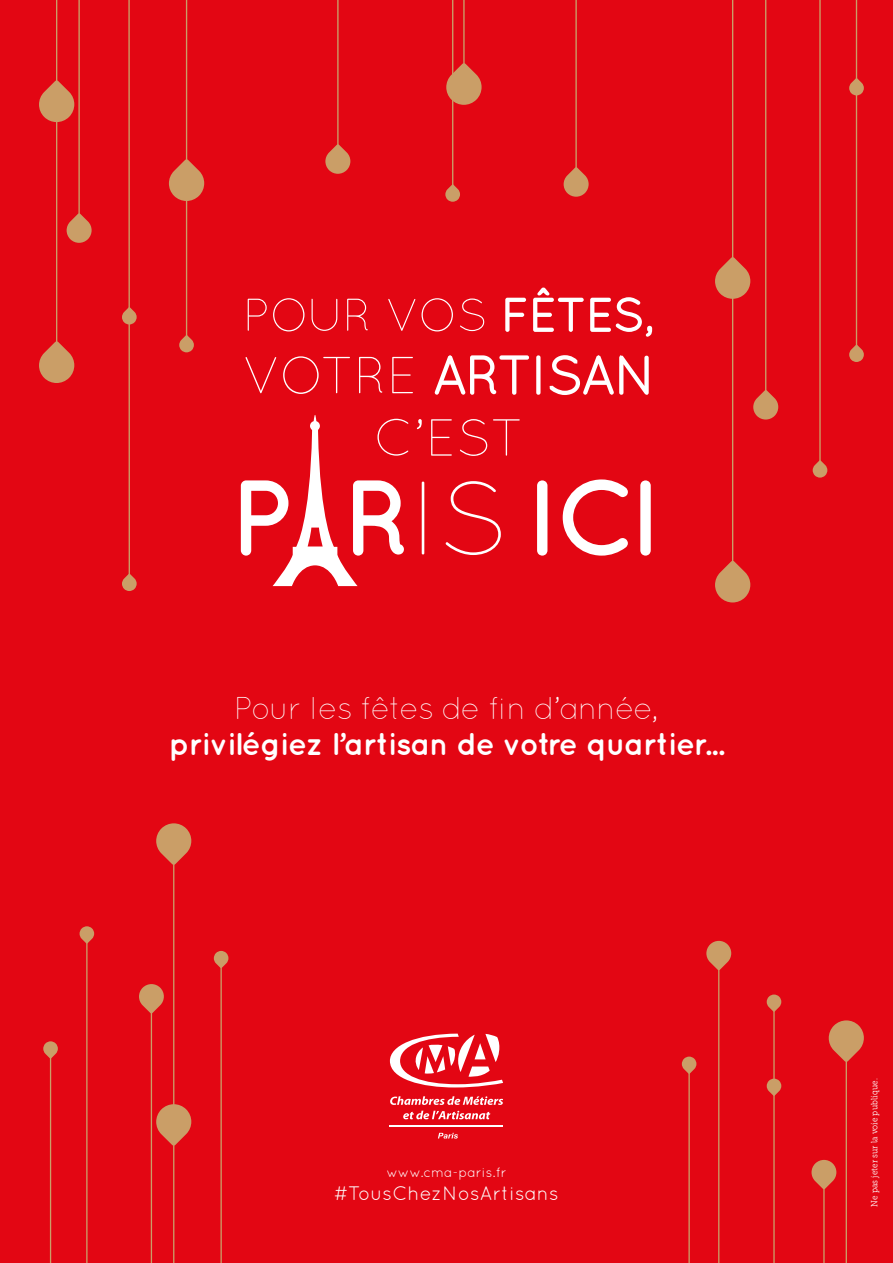
<style>
.page{position:relative;width:893px;height:1263px;background:#e30613}
.page>*{position:absolute;margin:0;border:0;box-sizing:border-box;transform-origin:0 0}
.t1{font:700 31.5px "Quicksand";letter-spacing:-.025em;color:#fff}
.t2{font:300 31.5px "Quicksand";letter-spacing:-.025em;color:#fff}
.t3{font:19.5px "Quicksand";letter-spacing:.01em;color:#fff}
.t4{font:13.5px "Quicksand";letter-spacing:.01em;color:#fff}
.t5{font:9px "Museo Slab 300";letter-spacing:.015em;color:#fff;scale:.9 1}
</style>
<div class="page">
<hr style="left:390px;top:1125px;width:113px;height:2px;background:#fff">
<svg style="left:390px;top:1096px;width:113px;height:9px"></svg>
<svg style="left:403px;top:1111px;width:87px;height:8px"></svg>
<svg style="left:390px;top:1033px;width:113px;height:54px"></svg>
<svg style="left:438px;top:1133px;width:20px;height:5px"></svg>
<svg style="left:715px;top:257px;width:35px;height:42px"></svg>
<svg style="left:715px;top:561px;width:35px;height:41px"></svg>
<svg style="left:753px;top:390px;width:25px;height:29px"></svg>
<hr style="left:732px;top:0;width:1px;height:572px;background:#ca9e67">
<svg style="left:446px;top:63px;width:36px;height:42px"></svg>
<hr style="left:463px;top:0;width:2px;height:74px;background:#ca9e67">
<svg style="left:813px;top:461px;width:14px;height:17px"></svg>
<hr style="left:819px;top:0;width:2px;height:469px;background:#ca9e67">
<svg style="left:445px;top:184px;width:15px;height:18px"></svg>
<svg style="left:179px;top:335px;width:15px;height:17px"></svg>
<hr style="left:452px;top:0;width:1px;height:193px;background:#ca9e67">
<hr style="left:765px;top:0;width:1px;height:405px;background:#ca9e67">
<svg style="left:39px;top:80px;width:35px;height:42px"></svg>
<svg style="left:169px;top:159px;width:35px;height:42px"></svg>
<svg style="left:39px;top:341px;width:35px;height:42px"></svg>
<svg style="left:67px;top:213px;width:25px;height:30px"></svg>
<hr style="left:56px;top:0;width:1px;height:352px;background:#ca9e67">
<hr style="left:186px;top:0;width:1px;height:344px;background:#ca9e67">
<svg style="left:122px;top:574px;width:15px;height:17px"></svg>
<svg style="left:122px;top:307px;width:15px;height:17px"></svg>
<hr style="left:128px;top:0;width:2px;height:582px;background:#ca9e67">
<svg style="left:849px;top:345px;width:15px;height:17px"></svg>
<svg style="left:849px;top:78px;width:15px;height:17px"></svg>
<hr style="left:856px;top:0;width:1px;height:353px;background:#ca9e67">
<hr style="left:78px;top:0;width:2px;height:228px;background:#ca9e67">
<svg style="left:564px;top:167px;width:25px;height:30px"></svg>
<hr style="left:575px;top:0;width:2px;height:182px;background:#ca9e67">
<svg style="left:325px;top:144px;width:25px;height:30px"></svg>
<hr style="left:337px;top:0;width:2px;height:159px;background:#ca9e67">
<svg style="left:156px;top:1104px;width:35px;height:42px"></svg>
<svg style="left:156px;top:823px;width:35px;height:42px"></svg>
<svg style="left:139px;top:984px;width:25px;height:29px"></svg>
<svg style="left:214px;top:951px;width:14px;height:17px"></svg>
<hr style="left:173px;top:856px;width:1px;height:407px;background:#ca9e67">
<hr style="left:220px;top:959px;width:2px;height:304px;background:#ca9e67">
<svg style="left:80px;top:926px;width:14px;height:17px"></svg>
<hr style="left:86px;top:935px;width:2px;height:328px;background:#ca9e67">
<svg style="left:682px;top:1056px;width:14px;height:17px"></svg>
<hr style="left:688px;top:1065px;width:2px;height:198px;background:#ca9e67">
<hr style="left:151px;top:999px;width:1px;height:264px;background:#ca9e67">
<svg style="left:829px;top:1020px;width:35px;height:42px"></svg>
<svg style="left:811px;top:1160px;width:25px;height:29px"></svg>
<hr style="left:846px;top:1051px;width:1px;height:212px;background:#ca9e67">
<svg style="left:767px;top:994px;width:14px;height:17px"></svg>
<svg style="left:767px;top:1079px;width:14px;height:16px"></svg>
<hr style="left:773px;top:1003px;width:2px;height:260px;background:#ca9e67">
<svg style="left:43px;top:1041px;width:15px;height:18px"></svg>
<hr style="left:50px;top:1050px;width:1px;height:213px;background:#ca9e67">
<hr style="left:823px;top:1174px;width:2px;height:89px;background:#ca9e67">
<svg style="left:706px;top:941px;width:25px;height:29px"></svg>
<hr style="left:718px;top:955px;width:1px;height:308px;background:#ca9e67">
<svg style="left:248px;top:299px;width:19px;height:32px"></svg>
<svg style="left:273px;top:298px;width:31px;height:33px"></svg>
<svg style="left:312px;top:299px;width:25px;height:32px"></svg>
<svg style="left:347px;top:299px;width:21px;height:32px"></svg>
<svg style="left:388px;top:299px;width:27px;height:32px"></svg>
<svg style="left:422px;top:298px;width:31px;height:33px"></svg>
<svg style="left:460px;top:298px;width:24px;height:33px"></svg>
<svg style="left:505px;top:298px;width:21px;height:34px"></svg>
<svg style="left:533px;top:288px;width:51px;height:44px"></svg>
<svg style="left:590px;top:297px;width:62px;height:40px"></svg>
<svg style="left:245px;top:357px;width:31px;height:36px"></svg>
<svg style="left:283px;top:356px;width:67px;height:38px"></svg>
<svg style="left:359px;top:357px;width:23px;height:36px"></svg>
<svg style="left:392px;top:357px;width:21px;height:36px"></svg>
<svg style="left:435px;top:355px;width:94px;height:40px"></svg>
<svg style="left:536px;top:355px;width:4px;height:40px"></svg>
<svg style="left:550px;top:355px;width:99px;height:40px"></svg>
<svg style="left:417px;top:419px;width:5px;height:10px"></svg>
<svg style="left:431px;top:419px;width:21px;height:37px"></svg>
<svg style="left:460px;top:419px;width:27px;height:37px"></svg>
<svg style="left:493px;top:419px;width:27px;height:37px"></svg>
<hr style="left:422px;top:481px;width:2px;height:73px;background:#fff">
<svg style="left:445px;top:481px;width:56px;height:74px"></svg>
<svg style="left:241px;top:415px;width:167px;height:171px"></svg>
<svg style="left:537px;top:480px;width:10px;height:76px"></svg>
<svg style="left:563px;top:479px;width:65px;height:77px"></svg>
<svg style="left:640px;top:480px;width:11px;height:76px"></svg>
<p class="t2" style="left:234px;top:690px;width:426px">Pour les fêtes de fin d’année,</p>
<p class="t1" style="left:169px;top:725px;width:557px">privilégiez l’artisan de votre quartier...</p>
<p class="t4" style="left:386px;top:1164px;width:122px">www.cma-paris.fr</p>
<p class="t3" style="left:334px;top:1181px;width:226px">#TousChezNosArtisans</p>
<p class="t5" style="left:870px;top:1207px;width:144px;rotate:-90deg">Ne pas jeter sur la voie publique.</p>
</div>
